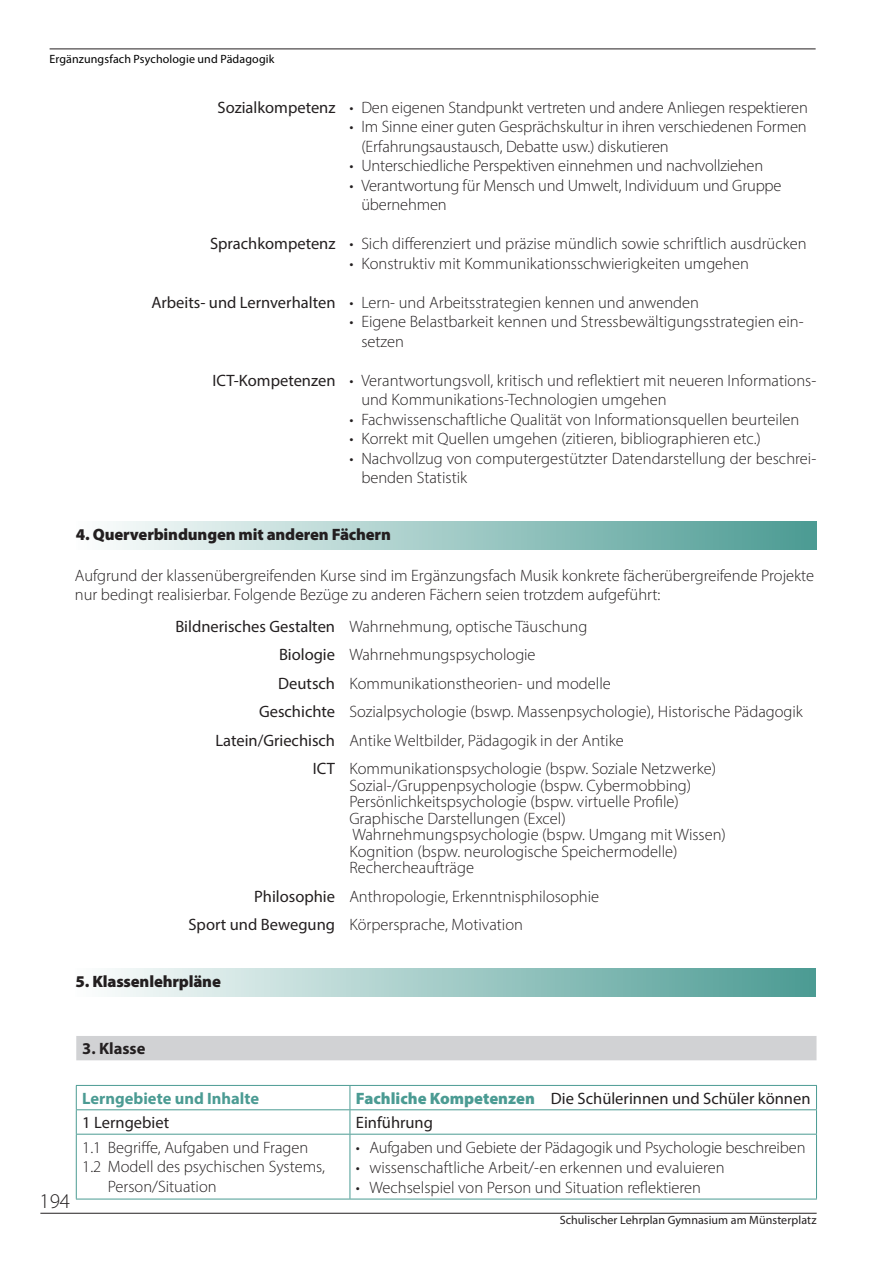
<style>
.page{position:relative;width:893px;height:1263px;background:#fff}
.page>*{position:absolute;margin:0;border:0;box-sizing:border-box;transform-origin:0 0}
.t1{font:300 21px "Myriad Pro";color:#231f20}
.t2{font:300 16.5px/19.5px "Myriad Pro";color:#231f20}
.t3{font:16.5px/28.5px "Myriad Pro";color:#231f20;text-align:right}
.t4{font:900 16.5px "Myriad Pro";letter-spacing:-.01em;color:#231f20}
.t5{font:700 16.5px "Myriad Pro";color:#4b9b93}
.t6{font:700 16.5px "Myriad Pro";color:#231f20}
.t7{font:12px "Myriad Pro";letter-spacing:.005em;color:#231f20}
.t8{font:12px "Myriad Pro";letter-spacing:.01em;color:#000}
.s1{font-weight:900;color:#4b9b93}
</style>
<div class="page">
<hr style="left:40px;top:1213px;width:777px;height:1px;background:#231f20">
<hr style="left:50px;top:49px;width:766px;height:1px;background:#231f20">
<div style="left:76px;top:521px;width:740px;height:29px;background:linear-gradient(to right,#fdfefe,#4b9b93)"></div>
<div style="left:76px;top:1036px;width:740px;height:24px;background:#d1d2d4"></div>
<hr style="left:76px;top:1085px;width:274px;height:1px;background:#4b9b93">
<hr style="left:76px;top:1109px;width:274px;height:1px;background:#4b9b93">
<svg style="left:76px;top:1086px;width:1px;height:48px"></svg>
<hr style="left:76px;top:1134px;width:274px;height:1px;background:#4b9b93">
<hr style="left:76px;top:1134px;width:1px;height:65px;background:#4b9b93">
<hr style="left:76px;top:1199px;width:274px;height:1px;background:#4b9b93">
<hr style="left:350px;top:1085px;width:467px;height:1px;background:#4b9b93">
<hr style="left:350px;top:1109px;width:467px;height:1px;background:#4b9b93">
<svg style="left:350px;top:1086px;width:1px;height:48px"></svg>
<svg style="left:816px;top:1086px;width:1px;height:48px"></svg>
<hr style="left:350px;top:1134px;width:467px;height:1px;background:#4b9b93">
<hr style="left:350px;top:1134px;width:1px;height:65px;background:#4b9b93">
<hr style="left:816px;top:1134px;width:1px;height:65px;background:#4b9b93">
<hr style="left:350px;top:1199px;width:467px;height:1px;background:#4b9b93">
<div style="left:75px;top:968px;width:741px;height:28px;background:linear-gradient(to right,#fdfefe,#4b9b93)"></div>
<p class="t8" style="left:50px;top:52px;width:226px">Ergänzungsfach Psychologie und Pädagogik</p>
<p class="t3" style="left:217px;top:93px;width:120px">Sozialkompetenz</p>
<p class="t3" style="left:210px;top:229px;width:127px">Sprachkompetenz</p>
<p class="t3" style="left:151px;top:288px;width:186px">Arbeits- und Lernverhalten</p>
<p class="t3" style="left:213px;top:366px;width:124px">ICT-Kompetenzen</p>
<p class="t2" style="left:349px;top:97px;width:460px">• Den eigenen Standpunkt vertreten und andere Anliegen respektieren</p>
<p class="t2" style="left:361px;top:117px;width:447px;text-indent:-12px">• Im Sinne einer guten Gesprächskultur in ihren verschiedenen Formen (Erfahrungsaustausch, Debatte usw.) diskutieren</p>
<p class="t2" style="left:349px;top:156px;width:415px">• Unterschiedliche Perspektiven einnehmen und nachvollziehen</p>
<p class="t2" style="left:361px;top:175px;width:422px;text-indent:-12px">• Verantwortung für Mensch und Umwelt, Individuum und Gruppe übernehmen</p>
<p class="t2" style="left:349px;top:234px;width:459px">• Sich differenziert und präzise mündlich sowie schriftlich ausdrücken</p>
<p class="t2" style="left:349px;top:253px;width:401px">• Konstruktiv mit Kommunikationsschwierigkeiten umgehen</p>
<p class="t2" style="left:349px;top:292px;width:351px">• Lern- und Arbeitsstrategien kennen und anwenden</p>
<p class="t2" style="left:361px;top:312px;width:444px;text-indent:-12px">• Eigene Belastbarkeit kennen und Stressbewältigungsstrategien ein&shy;setzen</p>
<p class="t2" style="left:361px;top:370px;width:456px;text-indent:-12px">• Verantwortungsvoll, kritisch und reflektiert mit neueren Informations&shy;und Kommunikations-Technologien umgehen</p>
<p class="t2" style="left:349px;top:409px;width:452px">• Fachwissenschaftliche Qualität von Informationsquellen beurteilen</p>
<p class="t2" style="left:349px;top:429px;width:413px">• Korrekt mit Quellen umgehen (zitieren, bibliographieren etc.)</p>
<p class="t2" style="left:361px;top:448px;width:456px;text-indent:-12px">• Nachvollzug von computergestützter Datendarstellung der beschrei&shy;benden Statistik</p>
<p class="t4" style="left:76px;top:524px;width:317px">4. Querverbindungen mit anderen Fächern</p>
<p class="t2" style="left:75px;top:565px;width:741px">Aufgrund der klassenübergreifenden Kurse sind im Ergänzungsfach Musik konkrete fächerübergreifende Projekte nur bedingt realisierbar. Folgende Bezüge zu anderen Fächern seien trotzdem aufgeführt:</p>
<p class="t3" style="left:175px;top:612px;width:161px">Bildnerisches Gestalten<br>Biologie<br>Deutsch<br>Geschichte<br>Latein/Griechisch<br>ICT</p>
<p class="t2" style="left:349px;top:612px;width:455px;line-height:28.5px">Wahrnehmung, optische Täuschung<br>Wahrnehmungspsychologie<br>Kommunikationstheorien- und modelle<br>Sozialpsychologie (bswp. Massenpsychologie), Historische Pädagogik Antike Weltbilder, Pädagogik in der Antike Kommunikationspsychologie (bspw. Soziale Netzwerke)</p>
<p class="t2" style="left:349px;top:777px;width:378px;line-height:16.5px">Sozial-/Gruppenpsychologie (bspw. Cybermobbing)<br>Persönlichkeitspsychologie (bspw. virtuelle Profile)<br>Graphische Darstellungen (Excel)<br>Wahrnehmungspsychologie (bspw. Umgang mit Wissen)<br>Kognition (bspw. neurologische Speichermodelle)<br>Rechercheaufträge</p>
<p class="t2" style="left:349px;top:882px;width:251px;line-height:28.5px">Anthropologie, Erkenntnisphilosophie<br>Körpersprache, Motivation</p>
<p class="t3" style="left:188px;top:882px;width:148px">Philosophie<br>Sport und Bewegung</p>
<p class="t4" style="left:75px;top:970px;width:147px">5. Klassenlehrpläne</p>
<p class="t1" style="left:39px;top:1188px;width:32px">194</p>
<p class="t6" style="left:82px;top:1038px;width:65px">3. Klasse</p>
<p class="t5" style="left:82px;top:1087px;width:178px">Lerngebiete und Inhalte</p>
<p class="t3" style="left:356px;top:1084px;width:456px"><span class="s1">Fachliche Kompetenzen</span> Die Schülerinnen und Schüler können</p>
<p class="t3" style="left:82px;top:1108px;width:88px">1 Lerngebiet</p>
<p class="t3" style="left:356px;top:1108px;width:79px">Einführung</p>
<p class="t2" style="left:82px;top:1137px;width:228px">1.1 Begriffe, Aufgaben und Fragen</p>
<p class="t2" style="left:82px;top:1157px;width:244px">1.2 Modell des psychischen Systems,</p>
<p class="t2" style="left:108px;top:1177px;width:110px">Person/Situation</p>
<p class="t2" style="left:356px;top:1137px;width:451px">• Aufgaben und Gebiete der Pädagogik und Psychologie beschreiben</p>
<p class="t2" style="left:356px;top:1157px;width:370px">• wissenschaftliche Arbeit/-en erkennen und evaluieren</p>
<p class="t2" style="left:356px;top:1178px;width:347px">• Wechselspiel von Person und Situation reflektieren</p>
<p class="t7" style="left:560px;top:1213px;width:258px">Schulischer Lehrplan Gymnasium am Münsterplatz</p>
</div>
